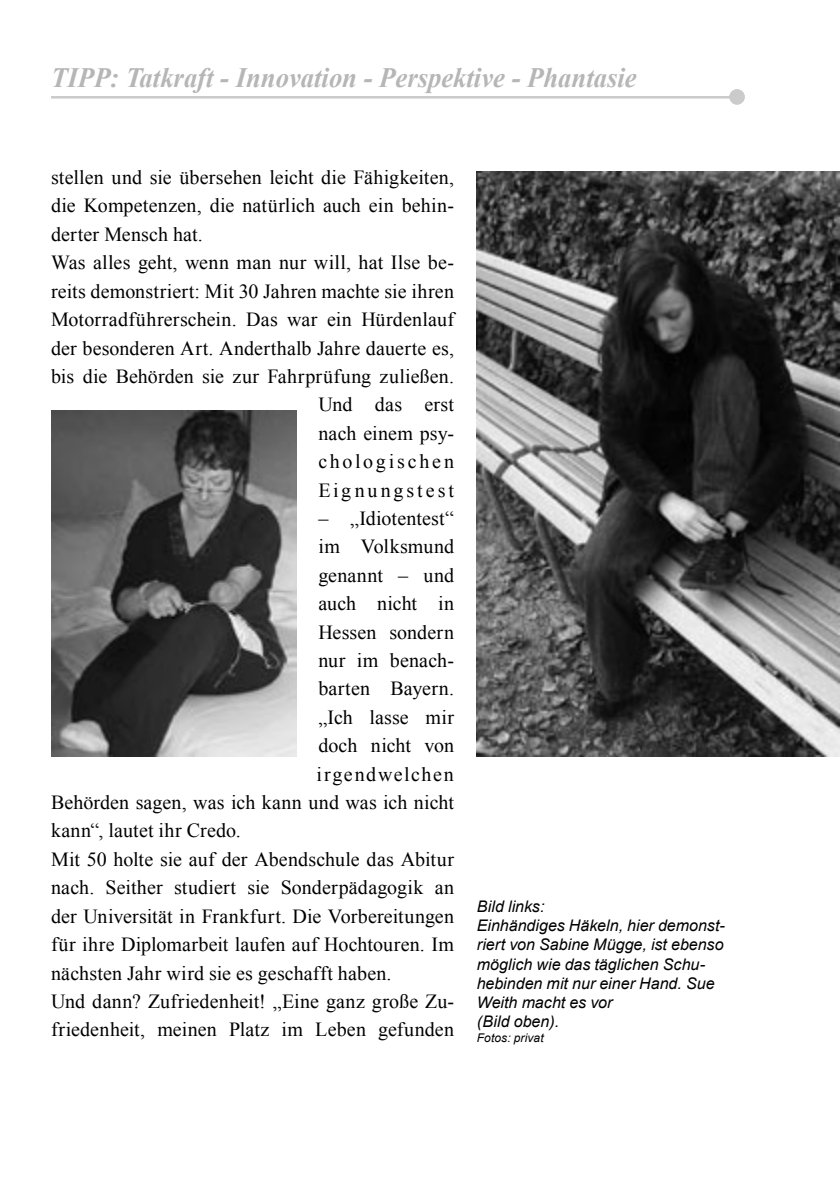
<style>
.page{position:relative;width:840px;height:1191px;background:#fff}
.page>*{position:absolute;margin:0;border:0;box-sizing:border-box;transform-origin:0 0}
.Fließtext{font:italic 700 28px "Times New Roman";color:#b6b6b6;scale:.95 1}
.t1{font:20px/28.4px "Times New Roman";letter-spacing:.01em;color:#000;text-align:justify}
.t2{font:20px "Times New Roman";letter-spacing:.08em;color:#000}
.t3{font:italic 16px/19.2px "Arial";color:#000}
.t4{font:italic 12px "Arial";letter-spacing:.01em;color:#000}
</style>
<div class="page">
<img style="left:476px;top:171px;width:363px;height:585px">
<img style="left:51px;top:410px;width:245px;height:346px">
<div style="left:729px;top:89px;width:15px;height:16px;background:#cbcbcb;border-radius:50%"></div>
<hr style="left:51px;top:96px;width:686px;height:2px;background:#cbcbcb">
<p class="Fließtext" style="left:51px;top:58px;width:617px">TIPP: Tatkraft - Innovation - Perspektive - Phantasie</p>
<p class="t1" style="left:51px;top:163px;width:404px">stellen und sie übersehen leicht die Fähigkeiten, die Kompetenzen, die natürlich auch ein behin&shy;derter Mensch hat.</p>
<p class="t1" style="left:51px;top:248px;width:404px;text-align:right">Was alles geht, wenn man nur will, hat Ilse be&shy;reits demonstriert: Mit 30 Jahren machte sie ihren<br>Motorradführerschein. Das war ein Hürdenlauf der besonderen Art. Anderthalb Jahre dauerte es, bis die Behörden sie zur Fahrprüfung zuließen.<br>Und das erst<br>nach einem psy-<br>chologischen<br>Eignungstest</p>
<p class="t1" style="left:318px;top:504px;width:137px">– „Idiotentest“</p>
<p class="t1" style="left:318px;top:532px;width:137px">im Volksmund</p>
<p class="t1" style="left:318px;top:560px;width:137px">genannt – und</p>
<p class="t1" style="left:318px;top:589px;width:137px">auch nicht in</p>
<p class="t1" style="left:318px;top:617px;width:137px">Hessen sondern</p>
<p class="t1" style="left:318px;top:646px;width:137px">nur im benach-</p>
<p class="t1" style="left:318px;top:674px;width:137px">barten Bayern.</p>
<p class="t1" style="left:318px;top:702px;width:137px">„Ich lasse mir</p>
<p class="t1" style="left:318px;top:731px;width:137px">doch nicht von</p>
<p class="t2" style="left:316px;top:760px;width:139px">irgendwelchen</p>
<p class="t1" style="left:51px;top:788px;width:404px">Behörden sagen, was ich kann und was ich nicht</p>
<p class="t1" style="left:51px;top:816px;width:191px">kann“, lautet ihr Credo.</p>
<p class="t1" style="left:51px;top:844px;width:404px">Mit 50 holte sie auf der Abendschule das Abitur nach. Seither studiert sie Sonderpädagogik an der Universität in Frankfurt. Die Vorbereitungen für ihre Diplomarbeit laufen auf Hochtouren. Im nächsten Jahr wird sie es geschafft haben.</p>
<p class="t1" style="left:51px;top:986px;width:404px">Und dann? Zufriedenheit! „Eine ganz große Zu&shy;friedenheit, meinen Platz im Leben gefunden</p>
<p class="t3" style="left:476px;top:897px;width:249px">Bild links:<br>Einhändiges Häkeln, hier demonst&shy;riert von Sabine Mügge, ist ebenso möglich wie das täglichen Schu&shy;hebinden mit nur einer Hand. Sue<br>Weith macht es vor<br>(Bild oben).</p>
<p class="t4" style="left:476px;top:1029px;width:68px">Fotos: privat</p>
</div>
